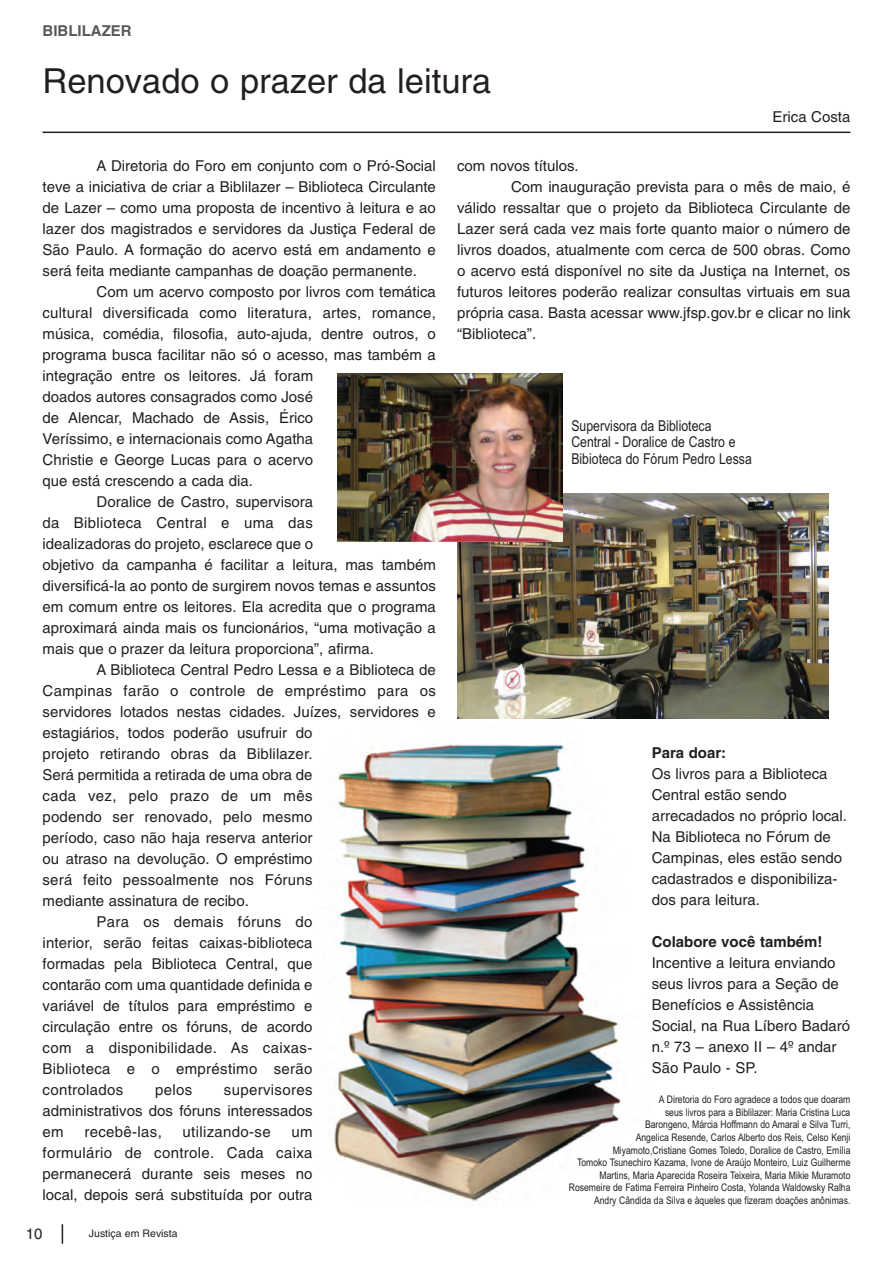
<style>
.page{position:relative;width:893px;height:1263px;background:#fff}
.page>*{position:absolute;margin:0;border:0;box-sizing:border-box;transform-origin:0 0}
.t1{font:34.5px "Helvetica";color:#231f20}
.t2{font:15px/21px "Helvetica";color:#231f20;text-align:justify}
.t3{font:15px "Helvetica";letter-spacing:.02em;color:#231f20}
.t4{font:15px/16.5px "Arial Narrow";color:#231f20}
.t5{font:700 15px "Helvetica";color:#231f20}
.t6{font:700 15px "Helvetica";color:#57585a}
.t7{font:10.5px/12.6px "Arial Narrow";color:#231f20;text-align:right}
.t8{font:10.5px "Helvetica";color:#231f20}
</style>
<div class="page">
<svg style="left:62px;top:1224px;width:1px;height:20px"></svg>
<hr style="left:43px;top:132px;width:807px;height:1px;background:#231f20">
<img style="left:334px;top:744px;width:287px;height:457px">
<img style="left:457px;top:493px;width:372px;height:226px">
<img style="left:337px;top:374px;width:225px;height:167px">
<p class="t6" style="left:43px;top:24px;width:91px">BIBLILAZER</p>
<h1 class="t1" style="left:43px;top:68px;width:450px">Renovado o prazer da leitura</h1>
<p class="t2" style="left:772px;top:108px;width:79px">Erica Costa</p>
<p class="t2" style="left:43px;top:157px;width:395px;text-indent:54px">A Diretoria do Foro em conjunto com o Pró-Social teve a iniciativa de criar a Biblilazer – Biblioteca Circulante de Lazer – como uma proposta de incentivo à leitura e ao lazer dos magistrados e servidores da Justiça Federal de São Paulo. A formação do acervo está em andamento e será feita mediante campanhas de doação permanente.</p>
<p class="t2" style="left:97px;top:283px;width:341px">Com um acervo composto por livros com temática</p>
<p class="t2" style="left:43px;top:304px;width:395px">cultural diversificada como literatura, artes, romance,</p>
<p class="t2" style="left:43px;top:325px;width:395px">música, comédia, filosofia, auto-ajuda, dentre outros, o</p>
<p class="t2" style="left:43px;top:346px;width:395px">programa busca facilitar não só o acesso, mas também a</p>
<p class="t2" style="left:43px;top:367px;width:272px">integração entre os leitores. Já foram</p>
<p class="t2" style="left:43px;top:388px;width:272px">doados autores consagrados como José</p>
<p class="t2" style="left:43px;top:409px;width:272px">de Alencar, Machado de Assis, Érico</p>
<p class="t2" style="left:43px;top:430px;width:272px">Veríssimo, e internacionais como Agatha</p>
<p class="t2" style="left:43px;top:451px;width:272px">Christie e George Lucas para o acervo</p>
<p class="t2" style="left:43px;top:472px;width:212px">que está crescendo a cada dia.</p>
<p class="t2" style="left:97px;top:493px;width:218px">Doralice de Castro, supervisora</p>
<p class="t3" style="left:43px;top:517px;width:272px">da Biblioteca Central e uma das</p>
<p class="t2" style="left:43px;top:535px;width:272px">idealizadoras do projeto, esclarece que o</p>
<p class="t2" style="left:43px;top:556px;width:395px">objetivo da campanha é facilitar a leitura, mas também</p>
<p class="t2" style="left:43px;top:577px;width:395px">diversificá-la ao ponto de surgirem novos temas e assuntos</p>
<p class="t2" style="left:43px;top:598px;width:395px">em comum entre os leitores. Ela acredita que o programa</p>
<p class="t2" style="left:43px;top:619px;width:395px">aproximará ainda mais os funcionários, “uma motivação a</p>
<p class="t2" style="left:43px;top:640px;width:333px">mais que o prazer da leitura proporciona”, afirma.</p>
<p class="t2" style="left:97px;top:661px;width:341px">A Biblioteca Central Pedro Lessa e a Biblioteca de</p>
<p class="t3" style="left:43px;top:685px;width:395px">Campinas farão o controle de empréstimo para os</p>
<p class="t2" style="left:43px;top:703px;width:395px">servidores lotados nestas cidades. Juízes, servidores e</p>
<p class="t2" style="left:43px;top:724px;width:271px">estagiários, todos poderão usufruir do</p>
<p class="t2" style="left:43px;top:745px;width:272px">projeto retirando obras da Biblilazer.</p>
<p class="t2" style="left:43px;top:766px;width:271px">Será permitida a retirada de uma obra de</p>
<p class="t3" style="left:43px;top:790px;width:271px">cada vez, pelo prazo de um mês</p>
<p class="t2" style="left:43px;top:808px;width:271px">podendo ser renovado, pelo mesmo</p>
<p class="t2" style="left:43px;top:829px;width:271px">período, caso não haja reserva anterior</p>
<p class="t2" style="left:43px;top:850px;width:271px">ou atraso na devolução. O empréstimo</p>
<p class="t2" style="left:43px;top:871px;width:271px">será feito pessoalmente nos Fóruns</p>
<p class="t2" style="left:43px;top:892px;width:208px">mediante assinatura de recibo.</p>
<p class="t3" style="left:97px;top:916px;width:217px">Para os demais fóruns do</p>
<p class="t2" style="left:43px;top:934px;width:272px">interior, serão feitas caixas-biblioteca</p>
<p class="t2" style="left:43px;top:955px;width:271px">formadas pela Biblioteca Central, que</p>
<p class="t2" style="left:43px;top:976px;width:271px">contarão com uma quantidade definida e</p>
<p class="t2" style="left:43px;top:997px;width:271px">variável de títulos para empréstimo e</p>
<p class="t2" style="left:43px;top:1018px;width:271px">circulação entre os fóruns, de acordo</p>
<p class="t3" style="left:43px;top:1042px;width:271px">com a disponibilidade. As caixas-</p>
<p class="t3" style="left:43px;top:1063px;width:271px">Biblioteca e o empréstimo serão</p>
<p class="t3" style="left:43px;top:1084px;width:82px">controlados</p>
<p class="t2" style="left:155px;top:1081px;width:39px">pelos</p>
<p class="t2" style="left:43px;top:1081px;width:271px;text-indent:181px">supervisores administrativos dos fóruns interessados em</p>
<p class="t3" style="left:84px;top:1126px;width:79px">recebê-las,</p>
<p class="t3" style="left:183px;top:1126px;width:90px">utilizando-se</p>
<p class="t2" style="left:43px;top:1123px;width:271px;text-indent:249px">um formulário de controle. Cada caixa permanecerá durante seis meses no local, depois será substituída por outra</p>
<p class="t2" style="left:26px;top:1225px;width:18px">10</p>
<p class="t8" style="left:89px;top:1229px;width:90px">Justiça em Revista</p>
<p class="t2" style="left:457px;top:157px;width:123px">com novos títulos.</p>
<p class="t2" style="left:511px;top:178px;width:341px">Com inauguração prevista para o mês de maio, é</p>
<p class="t2" style="left:457px;top:199px;width:395px">válido ressaltar que o projeto da Biblioteca Circulante de</p>
<p class="t2" style="left:457px;top:220px;width:395px">Lazer será cada vez mais forte quanto maior o número de</p>
<p class="t2" style="left:457px;top:241px;width:395px">livros doados, atualmente com cerca de 500 obras. Como</p>
<p class="t2" style="left:457px;top:262px;width:395px">o acervo está disponível no site da Justiça na Internet, os</p>
<p class="t2" style="left:457px;top:283px;width:395px">futuros leitores poderão realizar consultas virtuais em sua</p>
<p class="t2" style="left:457px;top:304px;width:395px">própria casa. Basta acessar www.jfsp.gov.br e clicar no link</p>
<p class="t2" style="left:457px;top:325px;width:81px">“Biblioteca”.</p>
<p class="t4" style="left:571px;top:417px;width:182px">Supervisora da Biblioteca<br>Central - Doralice de Castro e<br>Bibioteca do Fórum Pedro Lessa</p>
<p class="t5" style="left:652px;top:746px;width:76px">Para doar:</p>
<p class="t2" style="left:652px;top:764px;width:197px;text-align:left">Os livros para a Biblioteca<br>Central estão sendo arrecadados no próprio local.<br>Na Biblioteca no Fórum de<br>Campinas, eles estão sendo cadastrados e disponibiliza&shy;dos para leitura.</p>
<p class="t5" style="left:652px;top:935px;width:172px">Colabore você também!</p>
<p class="t2" style="left:652px;top:953px;width:200px;text-align:left">Incentive a leitura enviando seus livros para a Seção de<br>Benefícios e Assistência<br>Social, na Rua Líbero Badaró n.º 73 – anexo II – 4º andar<br>São Paulo - SP.</p>
<p class="t7" style="left:569px;top:1093px;width:283px">A Diretoria do Foro agradece a todos que doaram<br>seus livros para a Biblilazer: Maria Cristina Luca<br>Barongeno, Márcia Hoffmann do Amaral e Silva Turri,<br>Angelica Resende, Carlos Alberto dos Reis, Celso Kenji Miyamoto,Cristiane Gomes Toledo, Doralice de Castro, Emília<br>Tomoko Tsunechiro Kazama, Ivone de Araújo Monteiro, Luiz Guilherme Martins, Maria Aparecida Roseira Teixeira, Maria Mikie Muramoto Rosemeire de Fatima Ferreira Pinheiro Costa, Yolanda Waldowsky Ralha Andry Cândida da Silva e àqueles que fizeram doações anônimas.</p>
</div>
